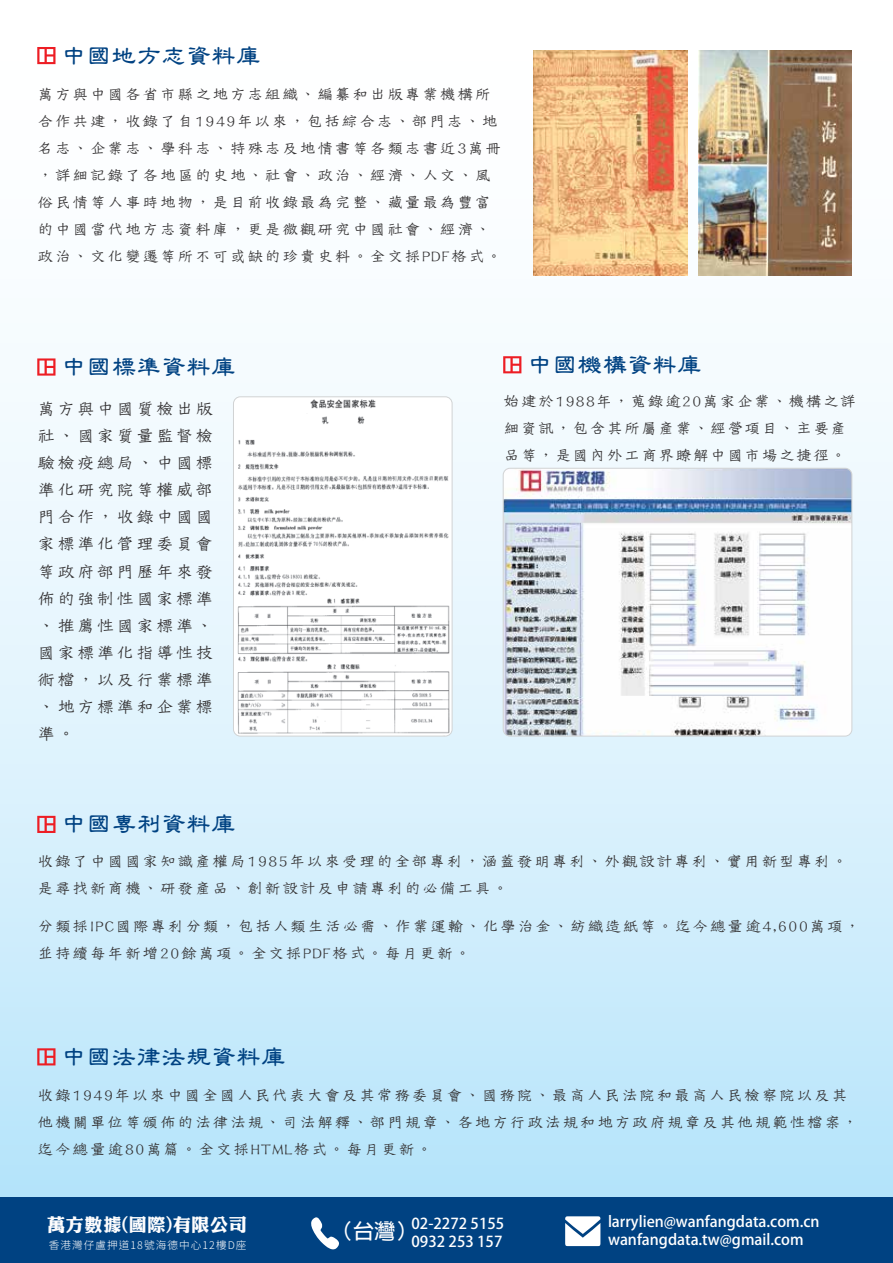
<style>
.page{position:relative;width:893px;height:1263px;background:#fff}
.page>*{position:absolute;margin:0;border:0;box-sizing:border-box;transform-origin:0 0}
.t1{font:500 24px "Han Wang Li Su";letter-spacing:.04em;color:#004282}
.t2{font:18.3px/27px "DF Tie Xian W3 WINP BF";letter-spacing:.08em;color:#333132;text-align:justify}
.t3{font:18px "DF Li King Hei W8 WINP BF";letter-spacing:.04em;color:#fdfdfe}
.t4{font:16.5px/27px "DF Tie Xian W3 WINP BF";letter-spacing:.06em;color:#333132}
.t5{font:16.5px/27px "DF Tie Xian W3 WINP BF";letter-spacing:.04em;color:#333132}
.t6{font:700 15px/18px "Adobe Fan Heiti Std";color:#fff}
.t7{font:300 10.65px "Noto Sans CJ Ktc";letter-spacing:.1em;color:#fff}
</style>
<div class="page">
<div style="left:0;top:0;width:893px;height:1259px;background:linear-gradient(to bottom,#fff,#bae5fb)"></div>
<div style="left:0;top:1198px;width:893px;height:65px;background:#004282"></div>
<svg style="left:565px;top:1216px;width:35px;height:30px"></svg>
<svg style="left:311px;top:1217px;width:28px;height:32px"></svg>
<img style="left:534px;top:51px;width:153px;height:224px">
<img style="left:698px;top:51px;width:154px;height:224px">
<svg style="left:37px;top:47px;width:19px;height:17px"></svg>
<img style="left:233px;top:397px;width:219px;height:339px">
<div style="left:233px;top:396px;width:219px;height:340px;border:1px solid #d1d3d4;border-radius:7px"></div>
<svg style="left:37px;top:358px;width:19px;height:18px"></svg>
<img style="left:503px;top:468px;width:349px;height:268px">
<div style="left:503px;top:468px;width:349px;height:268px;border:1px solid #d1d3d4;border-radius:7px"></div>
<svg style="left:503px;top:356px;width:18px;height:17px"></svg>
<svg style="left:37px;top:816px;width:19px;height:17px"></svg>
<svg style="left:37px;top:1048px;width:19px;height:17px"></svg>
<h1 class="t1" style="left:62px;top:42px;width:200px">中國地方志資料庫</h1>
<p class="t4" style="left:37px;top:80px;width:467px">萬方與中國各省市縣之地方志組織、編纂和出版專業機構所合作共建，收錄了自1949年以來，包括綜合志、部門志、地名志、企業志、學科志、特殊志及地情書等各類志書近3萬冊，詳細記錄了各地區的史地、社會、政治、經濟、人文、風俗民情等人事時地物，是目前收錄最為完整、藏量最為豐富的中國當代地方志資料庫，更是微觀研究中國社會、經濟、政治、文化變遷等所不可或缺的珍貴史料。全文採PDF格式。</p>
<h1 class="t1" style="left:62px;top:354px;width:175px">中國標準資料庫</h1>
<h1 class="t1" style="left:528px;top:352px;width:175px">中國機構資料庫</h1>
<p class="t2" style="left:37px;top:395px;width:178px">萬方與中國質檢出版社、國家質量監督檢驗檢疫總局、中國標準化研究院等權威部門合作，收錄中國國家標準化管理委員會等政府部門歷年來發佈的強制性國家標準、推薦性國家標準、國家標準化指導性技術檔，以及行業標準、地方標準和企業標準。</p>
<h1 class="t1" style="left:62px;top:811px;width:175px">中國專利資料庫</h1>
<p class="t5" style="left:504px;top:387px;width:354px">始建於1988年，蒐錄逾20萬家企業、機構之詳細資訊，包含其所屬產業、經營項目、主要產品等，是國內外工商界瞭解中國市場之捷徑。</p>
<p class="t4" style="left:37px;top:848px;width:812px">收錄了中國國家知識產權局1985年以來受理的全部專利，涵蓋發明專利、外觀設計專利、實用新型專利。是尋找新商機、研發產品、創新設計及申請專利的必備工具。</p>
<p class="t4" style="left:37px;top:912px;width:825px">分類採IPC國際專利分類，包括人類生活必需、作業運輸、化學治金、紡織造紙等。迄今總量逾4,600萬項，並持續每年新增20餘萬項。全文採PDF格式。每月更新。</p>
<h1 class="t1" style="left:62px;top:1044px;width:225px">中國法律法規資料庫</h1>
<p class="t4" style="left:37px;top:1081px;width:823px">收錄1949年以來中國全國人民代表大會及其常務委員會、國務院、最高人民法院和最高人民檢察院以及其他機關單位等頒佈的法律法規、司法解釋、部門規章、各地方行政法規和地方政府規章及其他規範性檔案，迄今總量逾80萬篇。全文採HTML格式。每月更新。</p>
<p class="t3" style="left:47px;top:1216px;width:201px">萬方數據(國際)有限公司</p>
<p class="t7" style="left:49px;top:1239px;width:199px">香港灣仔盧押道18號海德中心12樓D座</p>
<p class="t6" style="left:332px;top:1215px;width:174px;text-align:right">02-2272 5155<br><sup>（台灣）</sup>0932 253 157</p>
<p class="t6" style="left:608px;top:1213px;width:213px">larrylien@wanfangdata.com.cn wanfangdata.tw@gmail.com</p>
</div>
